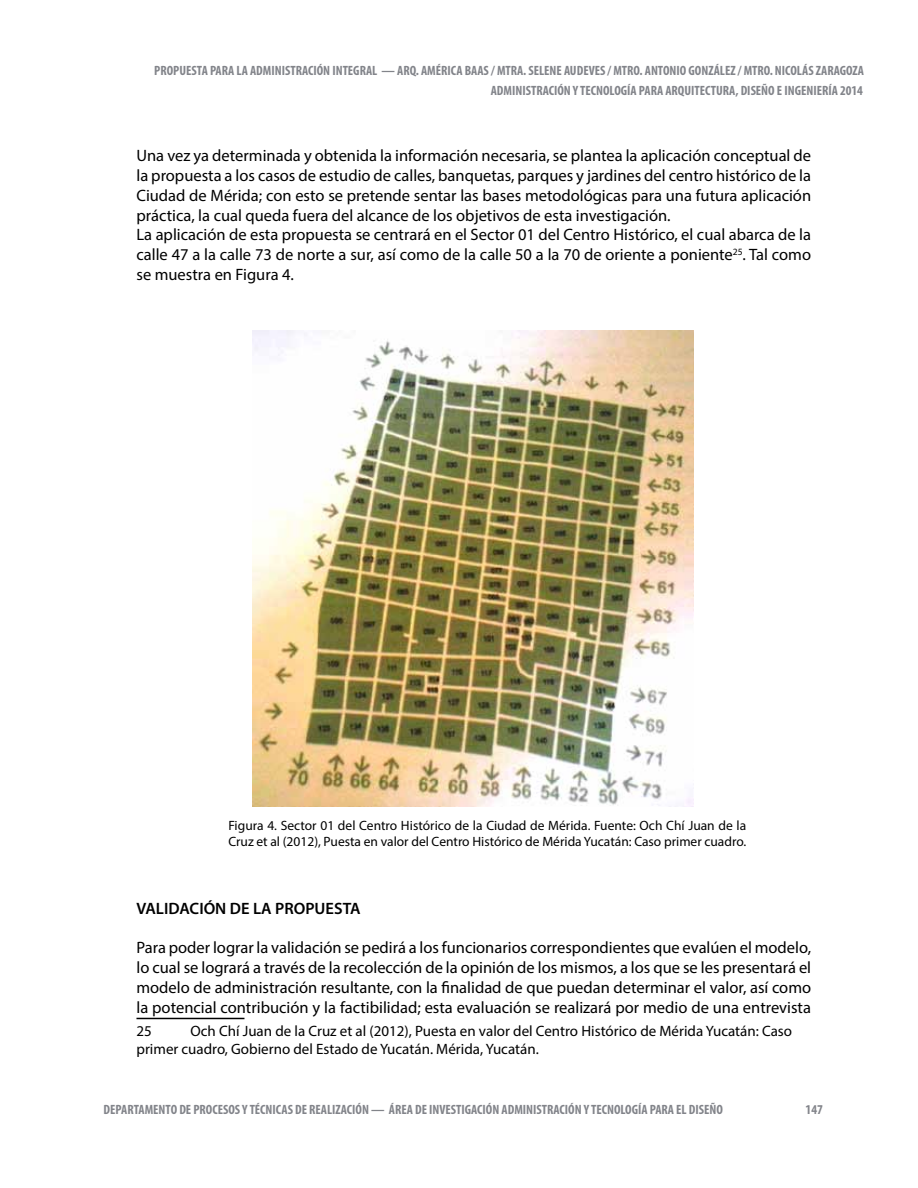
<style>
.page{position:relative;width:918px;height:1188px;background:#fff}
.page>*{position:absolute;margin:0;border:0;box-sizing:border-box;transform-origin:0 0}
.t1{font:16.5px/19.8px "Myriad Pro";color:#000}
.t2{font:600 16.5px "Myriad Pro";color:#000}
.t3{font:15px/18px "Myriad Pro";color:#000}
.t4{font:700 condensed 13.5px/20.7px "Myriad Pro";color:#82848a;text-align:right}
.t5{font:13.5px/16.2px "Myriad Pro";color:#000}
</style>
<div class="page">
<hr style="left:136px;top:1018px;width:108px;height:1px;background:#000">
<img style="left:252px;top:331px;width:442px;height:475px">
<p class="t4" style="left:154px;top:59px;width:711px">PROPUESTA PARA LA ADMINISTRACIÓN INTEGRAL — ARQ. AMÉRICA BAAS / MTRA. SELENE AUDEVES / MTRO. ANTONIO GONZÁLEZ / MTRO. NICOLÁS ZARAGOZA<br>ADMINISTRACIÓN Y TECNOLOGÍA PARA ARQUITECTURA, DISEÑO E INGENIERÍA 2014</p>
<p class="t1" style="left:136px;top:146px;width:676px">Una vez ya determinada y obtenida la información necesaria, se plantea la aplicación conceptual de la propuesta a los casos de estudio de calles, banquetas, parques y jardines del centro histórico de la Ciudad de Mérida; con esto se pretende sentar las bases metodológicas para una futura aplicación práctica, la cual queda fuera del alcance de los objetivos de esta investigación.<br>La aplicación de esta propuesta se centrará en el Sector 01 del Centro Histórico, el cual abarca de la calle 47 a la calle 73 de norte a sur, así como de la calle 50 a la 70 de oriente a poniente<sup>25</sup>. Tal como se muestra en Figura 4.</p>
<p class="t5" style="left:228px;top:817px;width:519px">Figura 4. Sector 01 del Centro Histórico de la Ciudad de Mérida. Fuente: Och Chí Juan de la<br>Cruz et al (2012), Puesta en valor del Centro Histórico de Mérida Yucatán: Caso primer cuadro.</p>
<p class="t2" style="left:136px;top:898px;width:226px">VALIDACIÓN DE LA PROPUESTA</p>
<p class="t1" style="left:136px;top:938px;width:676px;text-align:justify">Para poder lograr la validación se pedirá a los funcionarios correspondientes que evalúen el modelo, lo cual se logrará a través de la recolección de la opinión de los mismos, a los que se les presentará el modelo de administración resultante, con la finalidad de que puedan determinar el valor, así como la potencial contribución y la factibilidad; esta evaluación se realizará por medio de una entrevista</p>
<p class="t3" style="left:136px;top:1022px;width:17px">25</p>
<p class="t3" style="left:136px;top:1022px;width:657px;text-indent:54px">Och Chí Juan de la Cruz et al (2012), Puesta en valor del Centro Histórico de Mérida Yucatán: Caso primer cuadro, Gobierno del Estado de Yucatán. Mérida, Yucatán.</p>
<p class="t4" style="left:104px;top:1099px;width:621px">DEPARTAMENTO DE PROCESOS Y TÉCNICAS DE REALIZACIÓN — ÁREA DE INVESTIGACIÓN ADMINISTRACIÓN Y TECNOLOGÍA PARA EL DISEÑO</p>
<p class="t4" style="left:806px;top:1099px;width:19px">147</p>
</div>
